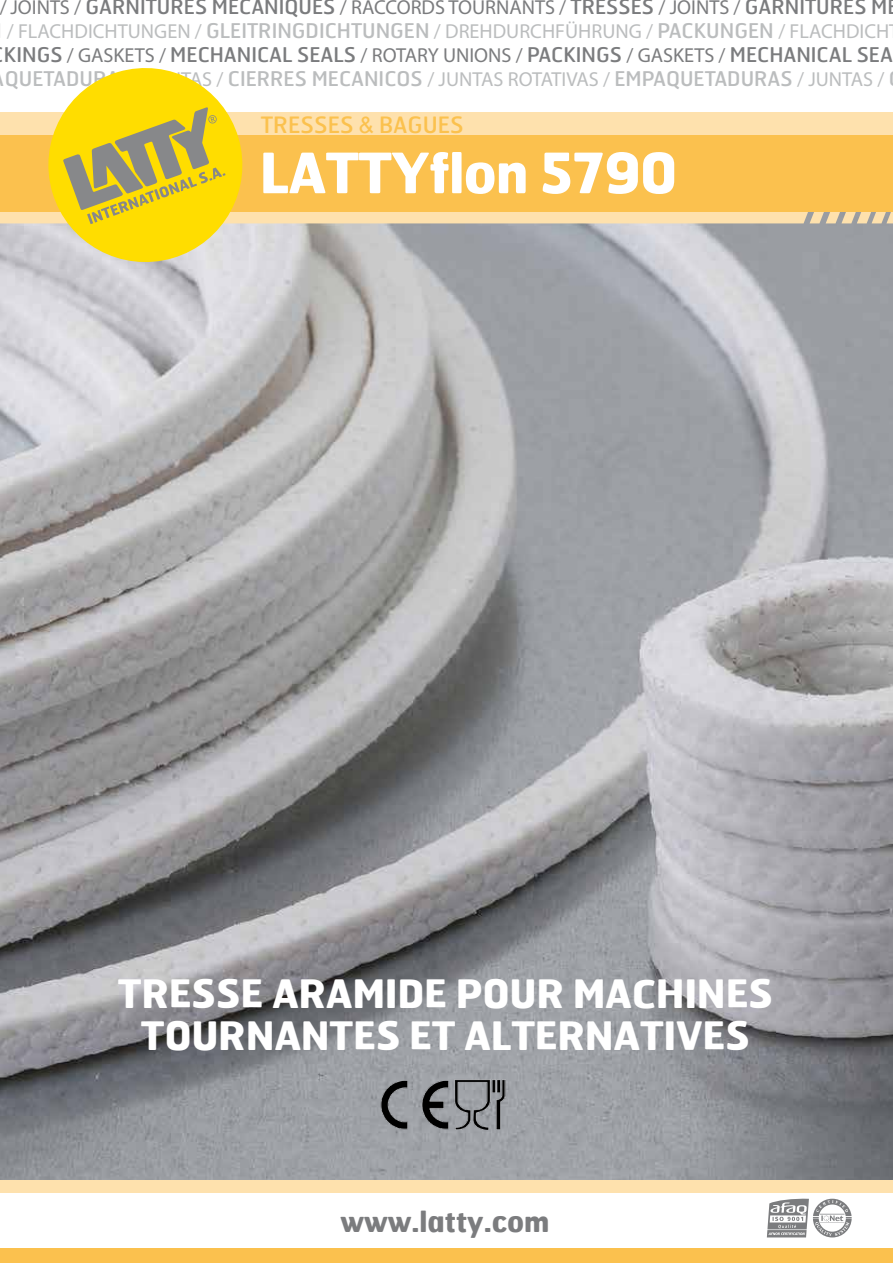
<style>
.page{position:relative;width:893px;height:1263px;background:#fff}
.page>*{position:absolute;margin:0;border:0;box-sizing:border-box;transform-origin:0 0}
.t1{font:700 55.5px "Hermes";letter-spacing:-.02em;color:#fff}
.t2{font:700 39px/42px "Hermes";letter-spacing:-.01em;color:#fff;text-align:center}
.t3{font:700 28.5px "Hermes";color:#7b7c7e}
.t4{font:22.5px "Hermes";color:#fbc14e}
.t5{font:20.25px/24.3px "Hermes";color:#7b7c7e}
.t6{font:20.25px "Myriad Pro";color:#bbbdbe}
.s1{font-family:"Myriad Pro"}
.s2{font-family:"Hermes"}
.s3{color:#bbbdbe}
.s4{font-family:"Myriad Pro";color:#bbbdbe}
.s5{font-family:"Arial"}
</style>
<div class="page">
<img style="left:0;top:224px;width:893px;height:956px">
<div style="left:0;top:1180px;width:893px;height:13px;background:#fee1ad"></div>
<div style="left:0;top:1249px;width:893px;height:14px;background:#fbc14e"></div>
<svg style="left:37px;top:68px;width:216px;height:205px"></svg>
<svg style="left:0;top:107px;width:893px;height:117px;background:#f4ca64"></svg>
<svg style="left:767px;top:1198px;width:85px;height:39px"></svg>
<img style="left:468px;top:1079px;width:37px;height:50px">
<img style="left:372px;top:1073px;width:96px;height:68px">
<p class="t5" style="left:-1px;top:-6px;width:890px"><span class="s1">/ JOINTS /</span> GARNITURES MECANIQUES <span class="s1">/ RACCORDS TOURNANTS /</span> TRESSES <span class="s1">/ JOINTS /</span> GARNITURES M</p>
<p class="t6" style="left:7px;top:19px;width:884px">/ FLACHDICHTUNGEN / <span class="s2">GLEITRINGDICHTUNGEN</span> / DREHDURCHFÜHRUNG / <span class="s2">PACKUNGEN</span> / FLACHDICH</p>
<p class="t5" style="left:4px;top:43px;width:891px">KINGS <span class="s1">/ GASKETS /</span> MECHANICAL SEALS <span class="s1">/ ROTARY UNIONS /</span> PACKINGS <span class="s1">/ GASKETS /</span> MECHANICAL SEA<br><span class="s3">QUETADURAS</span> <span class="s4">/ JUNTAS /</span> <span class="s3">CIERRES MECANICOS</span> <span class="s4">/ JUNTAS ROTATIVAS /</span> <span class="s3">EMPAQUETADURAS</span> <span class="s4">/ JUNTAS /</span></p>
<p class="t4" style="left:261px;top:112px;width:205px">TRESSES <span class="s5">&amp;</span> BAGUES</p>
<h1 class="t1" style="left:259px;top:137px;width:419px">LATTYflon 5790</h1>
<h2 class="t2" style="left:118px;top:971px;width:657px">TRESSE ARAMIDE POUR MACHINES<br>TOURNANTES ET ALTERNATIVES</h2>
<h3 class="t3" style="left:340px;top:1203px;width:211px">www.latty.com</h3>
</div>
